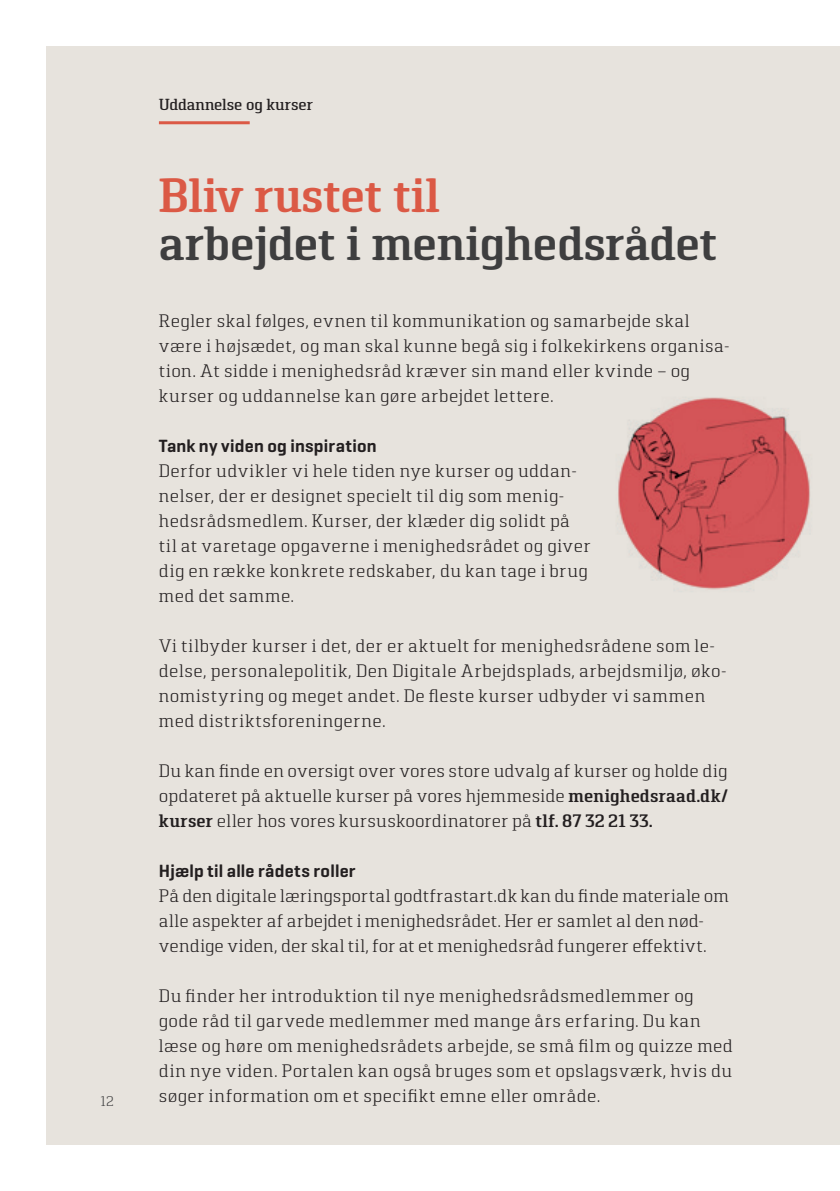
<style>
.page{position:relative;width:840px;height:1191px;background:#fff}
.page>*{position:absolute;margin:0;border:0;box-sizing:border-box;transform-origin:0 0}
.Ny_overskrif{font:600 48px/48px "Pancetta Serif Pro";letter-spacing:-.01em;color:#3e3e3f}
.Brødtekst_2020{font:300 18px/25px "Pancetta Serif Pro";letter-spacing:.02em;color:#231f20}
.Mellemrubrik_2020{font:600 18px "Geogrotesque";letter-spacing:.01em;color:#231f20}
.t1{font:500 16px "Pancetta Serif Pro";color:#231f20}
.t2{font:300 14px "Pancetta Serif Pro";color:#3e3e3f}
.s1{color:#db5945}
.s2{font-weight:600}
</style>
<div class="page">
<div style="left:0;top:0;width:839px;height:1191px;background:#e7e3dd"></div>
<div style="left:0;top:1145px;width:839px;height:46px;background:#fff"></div>
<div style="left:0;top:0;width:839px;height:45px;background:#fff"></div>
<div style="left:0;top:0;width:45px;height:1191px;background:#fff"></div>
<hr style="left:159px;top:121px;width:90px;height:3px;background:#db5945">
<img style="left:618px;top:397px;width:192px;height:193px">
<p class="t2" style="left:100px;top:1093px;width:15px">12</p>
<p class="t1" style="left:159px;top:95px;width:156px">Uddannelse og kurser</p>
<p class="Ny_overskrif" style="left:159px;top:171px;width:559px"><span class="s1">Bliv rustet til<br></span>arbejdet i menighedsrådet</p>
<p class="Brødtekst_2020" style="left:159px;top:308px;width:571px">Regler skal følges, evnen til kommunikation og samarbejde skal være i højsædet, og man skal kunne begå sig i folkekirkens organisa&shy;tion. At sidde i menighedsråd kræver sin mand eller kvinde – og kurser og uddannelse kan gøre arbejdet lettere.</p>
<p class="Mellemrubrik_2020" style="left:159px;top:436px;width:219px">Tank ny viden og inspiration</p>
<p class="Brødtekst_2020" style="left:159px;top:458px;width:433px">Derfor udvikler vi hele tiden nye kurser og uddan&shy;nelser, der er designet specielt til dig som menig&shy;hedsrådsmedlem. Kurser, der klæder dig solidt på til at varetage opgaverne i menighedsrådet og giver dig en række konkrete redskaber, du kan tage i brug med det samme.</p>
<p class="Brødtekst_2020" style="left:159px;top:633px;width:568px">Vi tilbyder kurser i det, der er aktuelt for menighedsrådene som le&shy;delse, personalepolitik, Den Digitale Arbejdsplads, arbejdsmiljø, øko&shy;nomistyring og meget andet. De fleste kurser udbyder vi sammen med distriktsforeningerne.</p>
<p class="Brødtekst_2020" style="left:159px;top:758px;width:570px;text-align:justify">Du kan finde en oversigt over vores store udvalg af kurser og holde dig opdateret på aktuelle kurser på vores hjemmeside <span class="s2">menighedsraad.dk/ kurser</span> eller hos vores kursuskoordinatorer på <span class="s2">tlf. 87 32 21 33.</span></p>
<p class="Mellemrubrik_2020" style="left:159px;top:861px;width:198px">Hjælp til alle rådets roller</p>
<p class="Brødtekst_2020" style="left:159px;top:883px;width:571px">På den digitale læringsportal godtfrastart.dk kan du finde materiale om alle aspekter af arbejdet i menighedsrådet. Her er samlet al den nød&shy;vendige viden, der skal til, for at et menighedsråd fungerer effektivt.</p>
<p class="Brødtekst_2020" style="left:159px;top:983px;width:575px">Du finder her introduktion til nye menighedsrådsmedlemmer og gode råd til garvede medlemmer med mange års erfaring. Du kan læse og høre om menighedsrådets arbejde, se små film og quizze med din nye viden. Portalen kan også bruges som et opslagsværk, hvis du søger information om et specifikt emne eller område.</p>
</div>
